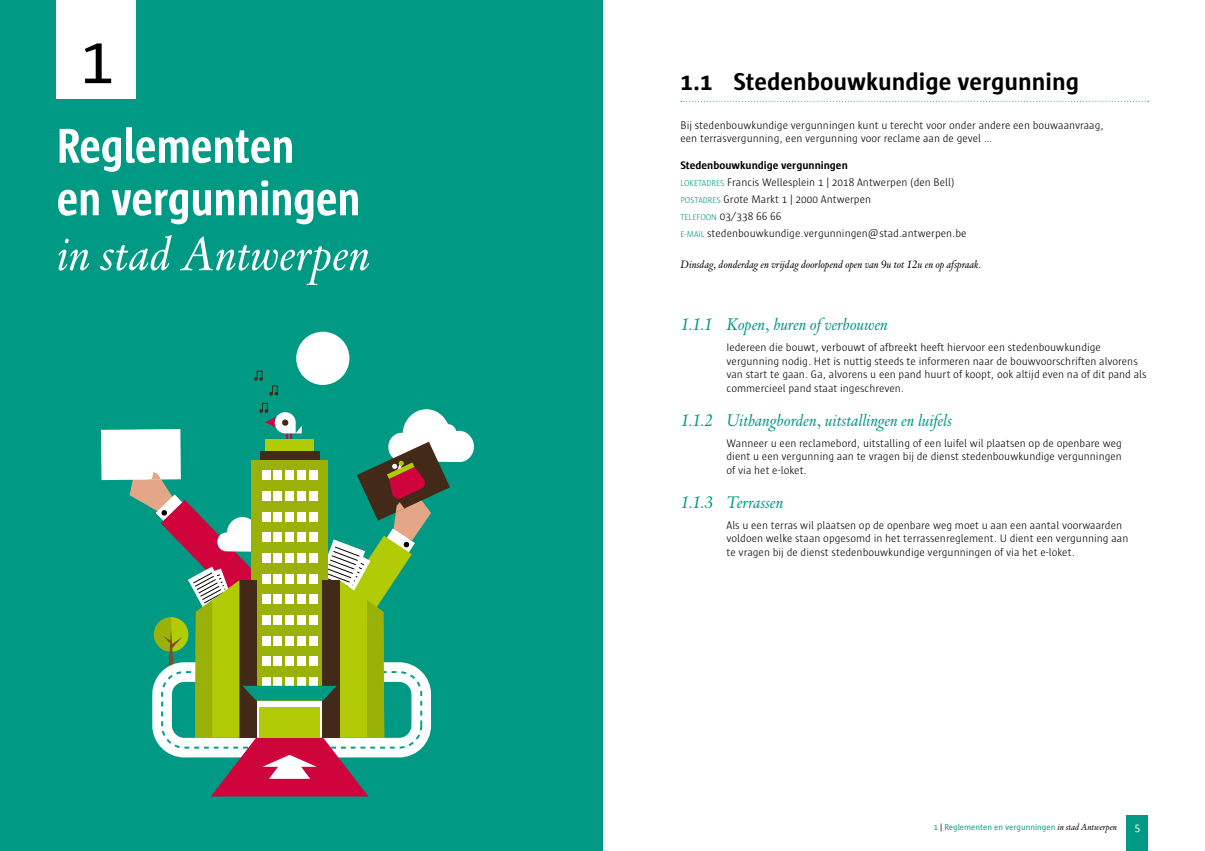
<style>
.page{position:relative;width:1205px;height:851px;background:#fff}
.page>*{position:absolute;margin:0;border:0;box-sizing:border-box;transform-origin:0 0}
.t1{font:70px "Sun";color:#000}
.t2{font:700 50px/52.5px "Sun Cd";color:#fff}
.t3{font:italic 50px "DTL Vanden Keere D";letter-spacing:.005em;color:#fff}
.t4{font:700 25px "Sun";color:#000}
.t5{font:italic 17.5px "DTL Vanden Keere D";color:#009984}
.t6{font:300 11.25px/13.5px "Sun";color:#000}
.t7{font:italic 11.25px "DTL Vanden Keere D";color:#000}
.t8{font:11.25px "Sun";color:#fff}
.t9{font:8.75px "Sun";color:#009984}
.s1{font-weight:700}
.s2{font-size:8.75px;color:#009984}
.s3{color:#000}
.s4{font-family:"DTL Vanden Keere D";font-style:italic;font-size:9.5px;color:#000}
</style>
<div class="page">
<div style="left:1126px;top:815px;width:22px;height:35px;background:#009984"></div>
<div style="left:0;top:0;width:602px;height:850px;background:#009984"></div>
<svg style="left:681px;top:101px;width:468px;height:1px"></svg>
<div style="left:57px;top:0;width:79px;height:99px;background:#fff"></div>
<div style="left:296px;top:331px;width:53px;height:54px;background:#fff;border-radius:50%"></div>
<svg style="left:254px;top:370px;width:25px;height:26px"></svg>
<svg style="left:101px;top:402px;width:373px;height:394px"></svg>
<h1 class="t1" style="left:80px;top:22px;width:37px">1</h1>
<h2 class="t2" style="left:57px;top:121px;width:305px">Reglementen<br>en vergunningen</h2>
<h2 class="t3" style="left:57px;top:222px;width:315px">in stad Antwerpen</h2>
<h3 class="t4" style="left:680px;top:68px;width:400px">1.1 Stedenbouwkundige vergunning</h3>
<p class="t6" style="left:680px;top:118px;width:425px">Bij stedenbouwkundige vergunningen kunt u terecht voor onder andere een bouwaanvraag, een terrasvergunning, een vergunning voor reclame aan de gevel …</p>
<p class="t6" style="left:680px;top:157px;width:288px;line-height:17px"><span class="s1">Stedenbouwkundige vergunningen<br></span><span class="s2">LOKETADRES</span> Francis Wellesplein 1 | 2018 Antwerpen (den Bell)<br><span class="s2">POSTADRES</span> Grote Markt 1 | 2000 Antwerpen<br><span class="s2">TELEFOON</span> 03/338 66 66<br><span class="s2">E-MAIL</span> stedenbouwkundige.vergunningen@stad.antwerpen.be</p>
<p class="t7" style="left:680px;top:257px;width:302px">Dinsdag, donderdag en vrijdag doorlopend open van 9u tot 12u en op afspraak.</p>
<h3 class="t5" style="left:680px;top:313px;width:209px">1.1.1 Kopen, huren of verbouwen</h3>
<p class="t6" style="left:726px;top:340px;width:422px">Iedereen die bouwt, verbouwt of afbreekt heeft hiervoor een stedenbouwkundige vergunning nodig. Het is nuttig steeds te informeren naar de bouwvoorschriften alvorens van start te gaan. Ga, alvorens u een pand huurt of koopt, ook altijd even na of dit pand als commercieel pand staat ingeschreven.</p>
<h3 class="t5" style="left:680px;top:409px;width:273px">1.1.2 Uithangborden, uitstallingen en luifels</h3>
<p class="t6" style="left:726px;top:436px;width:397px;text-align:justify">Wanneer u een reclamebord, uitstalling of een luifel wil plaatsen op de openbare weg dient u een vergunning aan te vragen bij de dienst stedenbouwkundige vergunningen of via het e-loket.</p>
<h3 class="t5" style="left:680px;top:491px;width:104px">1.1.3 Terrassen</h3>
<p class="t6" style="left:726px;top:518px;width:403px">Als u een terras wil plaatsen op de openbare weg moet u aan een aantal voorwaarden voldoen welke staan opgesomd in het terrassenreglement. U dient een vergunning aan te vragen bij de dienst stedenbouwkundige vergunningen of via het e-loket.</p>
<p class="t9" style="left:934px;top:822px;width:185px">1 <span class="s3">|</span> Reglementen en vergunningen <span class="s4">in stad Antwerpen</span></p>
<p class="t8" style="left:1135px;top:820px;width:7px">5</p>
</div>
